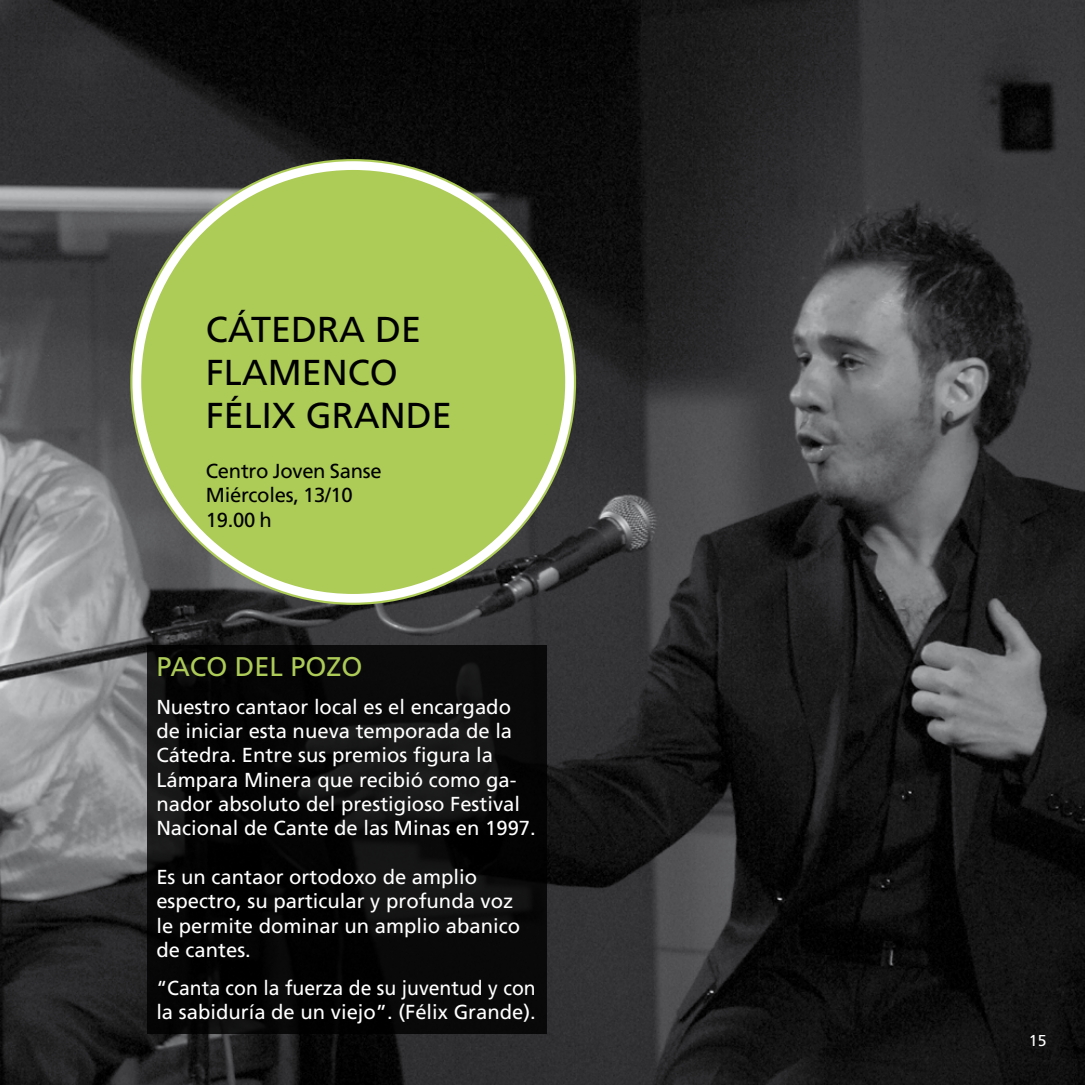
<style>
.page{position:relative;width:1085px;height:1085px;background:#fff}
.page>*{position:absolute;margin:0;border:0;box-sizing:border-box;transform-origin:0 0}
.t1{font:36px/43.2px "Frutiger LT Std";color:#000}
.t2{font:27px "Frutiger LT Std";color:#adcb57}
.t3{font:20.25px/24.3px "Frutiger LT Std";color:#fff}
.t4{font:20.25px/24.3px "Frutiger LT Std";color:#fff;scale:.96 1}
.t5{font:20.25px/24.3px "Frutiger LT Std";letter-spacing:-.015em;color:#000}
.t6{font:15.75px "Frutiger LT Std";color:#fff}
</style>
<div class="page">
<img style="left:0;top:0;width:1084px;height:1084px">
<svg style="left:147px;top:645px;width:400px;height:388px;background:#090909"></svg>
<div style="left:137px;top:165px;width:432px;height:433px;background:#adcb57;border-radius:50%"></div>
<h1 class="t1" style="left:206px;top:308px;width:248px">CÁTEDRA DE<br>FLAMENCO<br>FÉLIX GRANDE</h1>
<p class="t5" style="left:206px;top:459px;width:177px">Centro Joven Sanse<br>Miércoles, 13/10<br>19.00 h</p>
<h2 class="t2" style="left:156px;top:650px;width:208px">PACO DEL POZO</h2>
<p class="t3" style="left:156px;top:694px;width:381px">Nuestro cantaor local es el encargado de iniciar esta nueva temporada de la Cátedra. Entre sus premios figura la Lámpara Minera que recibió como ga&shy;nador absoluto del prestigioso Festival Nacional de Cante de las Minas en 1997.</p>
<p class="t3" style="left:156px;top:864px;width:365px">Es un cantaor ortodoxo de amplio espectro, su particular y profunda voz le permite dominar un amplio abanico de cantes.</p>
<p class="t4" style="left:156px;top:975px;width:397px">“Canta con la fuerza de su juventud y con la sabiduría de un viejo”. (Félix Grande).</p>
<p class="t6" style="left:1028px;top:1031px;width:19px">15</p>
</div>
